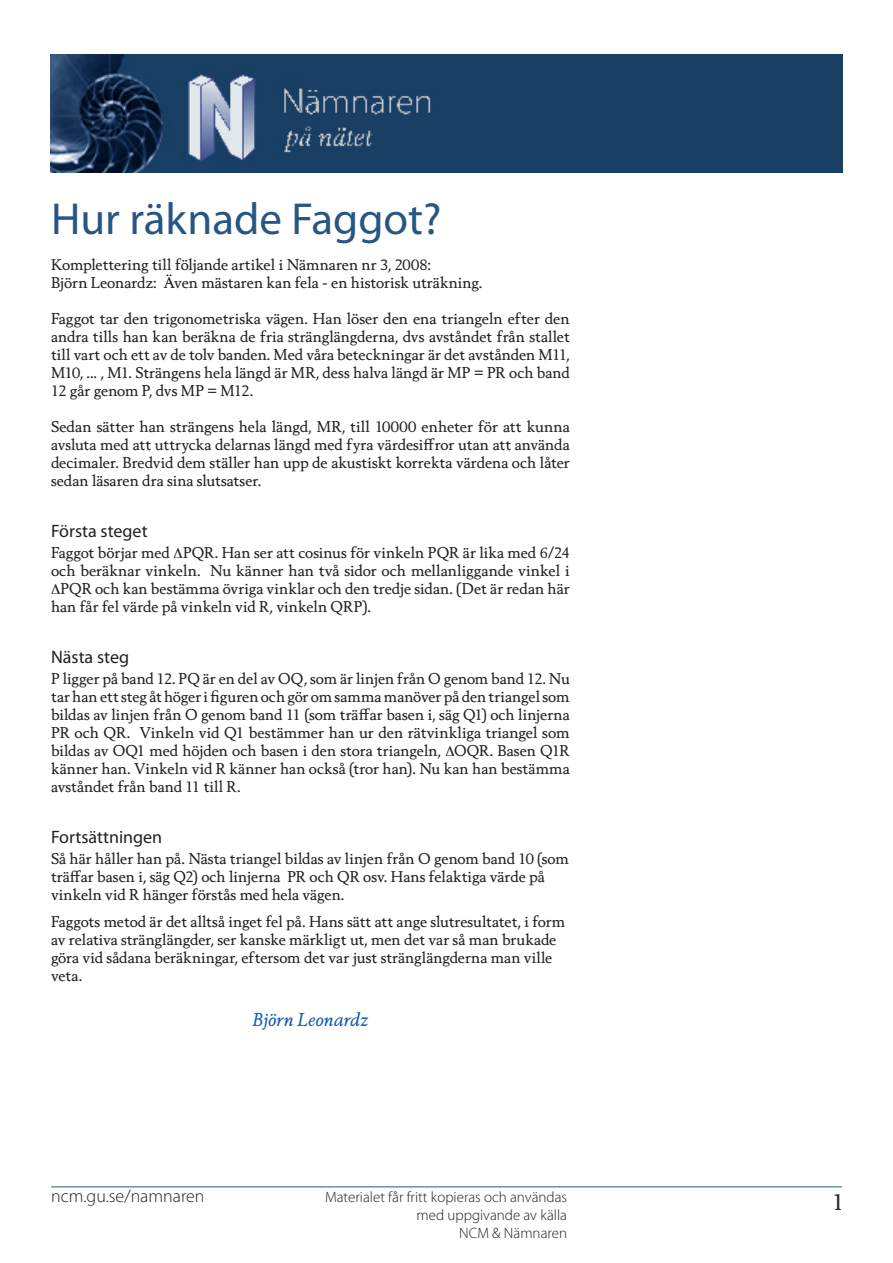
<style>
.page{position:relative;width:893px;height:1263px;background:#fff}
.page>*{position:absolute;margin:0;border:0;box-sizing:border-box;transform-origin:0 0}
.L-Rubrik_1{font:45px "Myriad Pro";color:#285683}
.t1{font:22.5px "Berling Nova Text Pro";color:#231f20}
.L-rubrik_3{font:18px "Myriad Pro";color:#231f20}
.t2{font:300 18px "Myriad Pro";color:#231f20}
.Rubrik_4{font:italic 18px "Berling Nova Text Pro";letter-spacing:-.005em;color:#135cab}
.L-brödtext_utan_indr{font:15px/18px "Berling Nova Text Pro";color:#231f20;text-align:justify}
.L-rubrik_2{font:15px/18px "Berling Nova Text Pro";color:#231f20}
.t3{font:300 15px "Myriad Pro";color:#231f20}
</style>
<div class="page">
<img style="left:51px;top:54px;width:792px;height:118px">
<hr style="left:51px;top:1186px;width:791px;height:1px;background:#285683">
<p class="L-Rubrik_1" style="left:51px;top:194px;width:392px">Hur räknade Faggot?</p>
<p class="L-brödtext_utan_indr" style="left:51px;top:255px;width:381px">Komplettering till följande artikel i Nämnaren nr 3, 2008:</p>
<p class="L-brödtext_utan_indr" style="left:51px;top:273px;width:433px">Björn Leonardz: Även mästaren kan fela - en historisk uträkning.</p>
<p class="L-brödtext_utan_indr" style="left:51px;top:309px;width:520px">Faggot tar den trigonometriska vägen. Han löser den ena triangeln efter den andra tills han kan beräkna de fria stränglängderna, dvs avståndet från stallet till vart och ett av de tolv banden. Med våra beteckningar är det avstånden M11, M10, ... , M1. Strängens hela längd är MR, dess halva längd är MP = PR och band 12 går genom P, dvs MP = M12.</p>
<p class="L-brödtext_utan_indr" style="left:51px;top:417px;width:520px">Sedan sätter han strängens hela längd, MR, till 10000 enheter för att kunna avsluta med att uttrycka delarnas längd med fyra värdesiffror utan att använda decimaler. Bredvid dem ställer han upp de akustiskt korrekta värdena och låter sedan läsaren dra sina slutsatser.</p>
<p class="L-rubrik_3" style="left:51px;top:521px;width:98px">Första steget</p>
<p class="L-brödtext_utan_indr" style="left:51px;top:543px;width:520px">Faggot börjar med ∆PQR. Han ser att cosinus för vinkeln PQR är lika med 6/24 och beräknar vinkeln. Nu känner han två sidor och mellanliggande vinkel i ∆PQR och kan bestämma övriga vinklar och den tredje sidan. (Det är redan här han får fel värde på vinkeln vid R, vinkeln QRP).</p>
<p class="L-rubrik_3" style="left:51px;top:647px;width:80px">Nästa steg</p>
<p class="L-brödtext_utan_indr" style="left:51px;top:669px;width:520px">P ligger på band 12. PQ är en del av OQ, som är linjen från O genom band 12. Nu tar han ett steg åt höger i figuren och gör om samma manöver på den triangel som bildas av linjen från O genom band 11 (som träffar basen i, säg Q1) och linjerna PR och QR. Vinkeln vid Q1 bestämmer han ur den rätvinkliga triangel som bildas av OQ1 med höjden och basen i den stora triangeln, ∆OQR. Basen Q1R känner han. Vinkeln vid R känner han också (tror han). Nu kan han bestämma avståndet från band 11 till R.</p>
<p class="L-rubrik_3" style="left:51px;top:827px;width:113px">Fortsättningen</p>
<p class="L-rubrik_2" style="left:51px;top:849px;width:519px">Så här håller han på. Nästa triangel bildas av linjen från O genom band 10 (som träffar basen i, säg Q2) och linjerna PR och QR osv. Hans felaktiga värde på vinkeln vid R hänger förstås med hela vägen.</p>
<p class="L-rubrik_2" style="left:51px;top:912px;width:516px">Faggots metod är det alltså inget fel på. Hans sätt att ange slutresultatet, i form av relativa stränglängder, ser kanske märkligt ut, men det var så man brukade göra vid sådana beräkningar, eftersom det var just stränglängderna man ville veta.</p>
<p class="Rubrik_4" style="left:252px;top:1008px;width:118px">Björn Leonardz</p>
<p class="t2" style="left:51px;top:1186px;width:155px">ncm.gu.se/namnaren</p>
<p class="t3" style="left:325px;top:1189px;width:244px">Materialet får fritt kopieras och användas</p>
<p class="t3" style="left:416px;top:1207px;width:152px">med uppgivande av källa</p>
<p class="t3" style="left:459px;top:1225px;width:109px">NCM &amp; Nämnaren</p>
<p class="t1" style="left:834px;top:1188px;width:10px">1</p>
</div>
